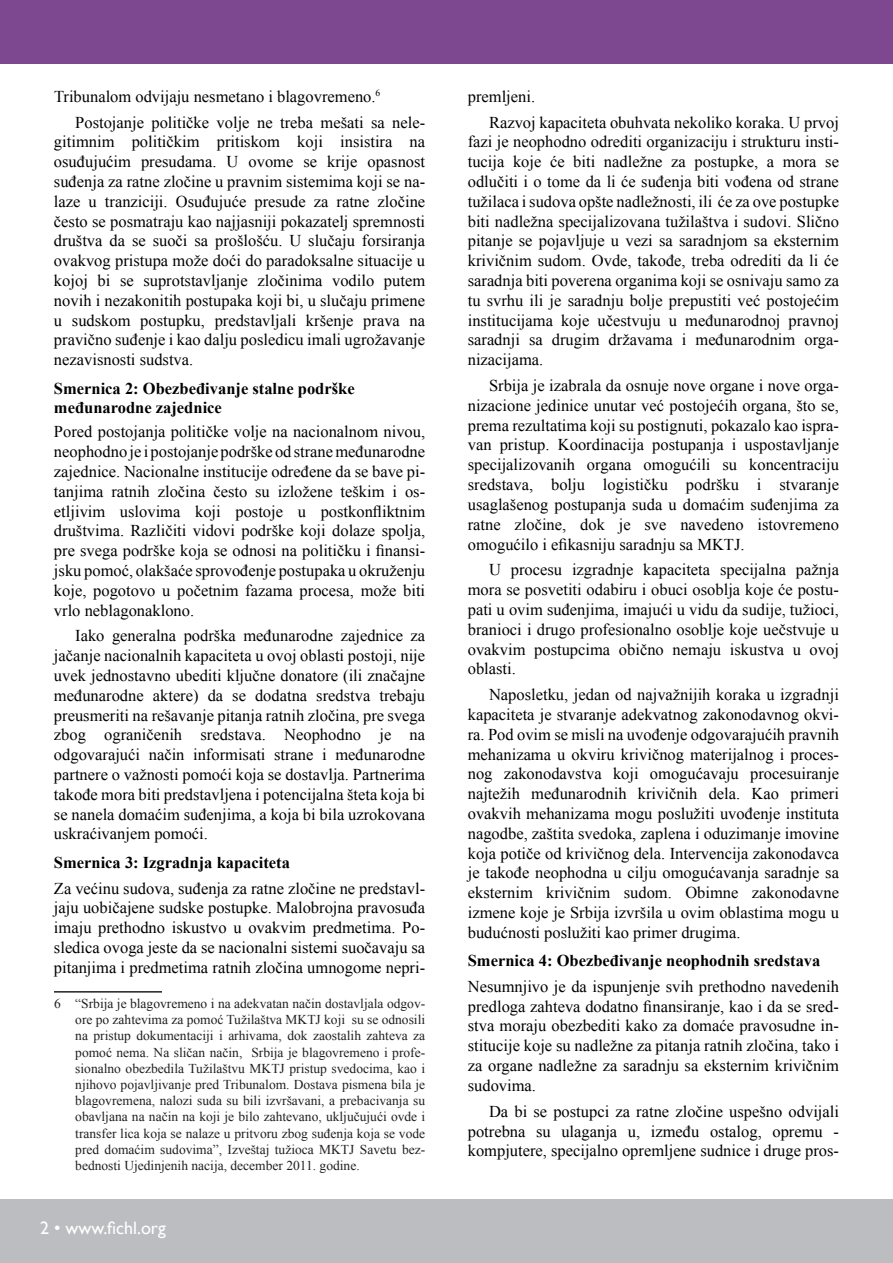
<style>
.page{position:relative;width:893px;height:1263px;background:#fff}
.page>*{position:absolute;margin:0;border:0;box-sizing:border-box;transform-origin:0 0}
.t1{font:18px "Gill Sans";color:#fff}
.t2{font:16.5px/19.8px "Times New Roman";color:#000;text-align:justify}
.t3{font:700 16.5px/19.8px "Times New Roman";color:#000}
.t4{font:13.5px/16.2px "Times New Roman";color:#231f20;text-align:justify}
</style>
<div class="page">
<div style="left:0;top:1199px;width:893px;height:64px;background:#bcbdc0"></div>
<div style="left:0;top:0;width:893px;height:64px;background:#7e4890"></div>
<hr style="left:54px;top:991px;width:108px;height:1px;background:#231f20">
<p class="t2" style="left:75px;top:83px;width:351px;line-height:25.8px;text-indent:-21px">Tribunalom odvijaju nesmetano i blagovremeno.<sup>6<br></sup>Postojanje političke volje ne treba mešati sa nele-</p>
<p class="t2" style="left:54px;top:132px;width:373px">gitimnim političkim pritiskom koji insistira na osuđujućim presudama. U ovome se krije opasnost suđenja za ratne zločine u pravnim sistemima koji se na&shy;laze u tranziciji. Osuđujuće presude za ratne zločine često se posmatraju kao najjasniji pokazatelj spremnosti društva da se suoči sa prošlošću. U slučaju forsiranja ovakvog pristupa može doći do paradoksalne situacije u kojoj bi se suprotstavljanje zločinima vodilo putem novih i nezakonitih postupaka koji bi, u slučaju primene u sudskom postupku, predstavljali kršenje prava na pravično suđenje i kao dalju posledicu imali ugrožavanje nezavisnosti sudstva.</p>
<p class="t3" style="left:54px;top:378px;width:302px">Smernica 2: Obezbeđivanje stalne podrške međunarodne zajednice</p>
<p class="t2" style="left:54px;top:422px;width:373px">Pored postojanja političke volje na nacionalnom nivou, neophodno je i postojanje podrške od strane međunarodne zajednice. Nacionalne institucije određene da se bave pi&shy;tanjima ratnih zločina često su izložene teškim i os&shy;etljivim uslovima koji postoje u postkonfliktnim društvima. Različiti vidovi podrške koji dolaze spolja, pre svega podrške koja se odnosi na političku i finansi&shy;jsku pomoć, olakšaće sprovođenje postupaka u okruženju koje, pogotovo u početnim fazama procesa, može biti vrlo neblagonaklono.</p>
<p class="t2" style="left:54px;top:626px;width:373px;text-indent:21px">Iako generalna podrška međunarodne zajednice za jačanje nacionalnih kapaciteta u ovoj oblasti postoji, nije uvek jednostavno ubediti ključne donatore (ili značajne međunarodne aktere) da se dodatna sredstva trebaju preusmeriti na rešavanje pitanja ratnih zločina, pre svega zbog ograničenih sredstava. Neophodno je na odgovarajući način informisati strane i međunarodne partnere o važnosti pomoći koja se dostavlja. Partnerima takođe mora biti predstavljena i potencijalna šteta koja bi se nanela domaćim suđenjima, a koja bi bila uzrokovana uskraćivanjem pomoći.</p>
<p class="t3" style="left:54px;top:852px;width:238px">Smernica 3: Izgradnja kapaciteta</p>
<p class="t2" style="left:54px;top:878px;width:373px">Za većinu sudova, suđenja za ratne zločine ne predstavl&shy;jaju uobičajene sudske postupke. Malobrojna pravosuđa imaju prethodno iskustvo u ovakvim predmetima. Po&shy;sledica ovoga jeste da se nacionalni sistemi suočavaju sa pitanjima i predmetima ratnih zločina umnogome nepri-</p>
<p class="t4" style="left:75px;top:995px;width:351px;text-indent:-21px">6 “Srbija je blagovremeno i na adekvatan način dostavljala odgov&shy;ore po zahtevima za pomoć Tužilaštva MKTJ koji su se odnosili na pristup dokumentaciji i arhivama, dok zaostalih zahteva za pomoć nema. Na sličan način, Srbija je blagovremeno i profe&shy;sionalno obezbedila Tužilaštvu MKTJ pristup svedocima, kao i njihovo pojavljivanje pred Tribunalom. Dostava pismena bila je blagovremena, nalozi suda su bili izvršavani, a prebacivanja su obavljana na način na koji je bilo zahtevano, uključujući ovde i transfer lica koja se nalaze u pritvoru zbog suđenja koja se vode pred domaćim sudovima”, Izveštaj tužioca MKTJ Savetu bez&shy;bednosti Ujedinjenih nacija, december 2011. godine.</p>
<p class="t1" style="left:40px;top:1218px;width:127px">2 • www.fichl.org</p>
<p class="t2" style="left:489px;top:83px;width:351px;line-height:25.8px;text-indent:-21px">premljeni.<br>Razvoj kapaciteta obuhvata nekoliko koraka. U prvoj</p>
<p class="t2" style="left:468px;top:132px;width:373px">fazi je neophodno odrediti organizaciju i strukturu insti&shy;tucija koje će biti nadležne za postupke, a mora se odlučiti i o tome da li će suđenja biti vođena od strane tužilaca i sudova opšte nadležnosti, ili će za ove postupke biti nadležna specijalizovana tužilaštva i sudovi. Slično pitanje se pojavljuje u vezi sa saradnjom sa eksternim krivičnim sudom. Ovde, takođe, treba odrediti da li će saradnja biti poverena organima koji se osnivaju samo za tu svrhu ili je saradnju bolje prepustiti već postojećim institucijama koje učestvuju u međunarodnoj pravnoj saradnji sa drugim državama i međunarodnim orga&shy;nizacijama.</p>
<p class="t2" style="left:468px;top:375px;width:373px;text-indent:21px">Srbija je izabrala da osnuje nove organe i nove orga&shy;nizacione jedinice unutar već postojećih organa, što se, prema rezultatima koji su postignuti, pokazalo kao ispra&shy;van pristup. Koordinacija postupanja i uspostavljanje specijalizovanih organa omogućili su koncentraciju sredstava, bolju logističku podršku i stvaranje usaglašenog postupanja suda u domaćim suđenjima za ratne zločine, dok je sve navedeno istovremeno omogućilo i efikasniju saradnju sa MKTJ.</p>
<p class="t2" style="left:468px;top:560px;width:373px;text-indent:21px">U procesu izgradnje kapaciteta specijalna pažnja mora se posvetiti odabiru i obuci osoblja koje će postu&shy;pati u ovim suđenjima, imajući u vidu da sudije, tužioci, branioci i drugo profesionalno osoblje koje uečstvuje u ovakvim postupcima obično nemaju iskustva u ovoj oblasti.</p>
<p class="t2" style="left:468px;top:684px;width:373px;text-indent:21px">Naposletku, jedan od najvažnijih koraka u izgradnji kapaciteta je stvaranje adekvatnog zakonodavnog okvi&shy;ra. Pod ovim se misli na uvođenje odgovarajućih pravnih mehanizama u okviru krivičnog materijalnog i proces&shy;nog zakonodavstva koji omogućavaju procesuiranje najtežih međunarodnih krivičnih dela. Kao primeri ovakvih mehanizama mogu poslužiti uvođenje instituta nagodbe, zaštita svedoka, zaplena i oduzimanje imovine koja potiče od krivičnog dela. Intervencija zakonodavca je takođe neophodna u cilju omogućavanja saradnje sa eksternim krivičnim sudom. Obimne zakonodavne izmene koje je Srbija izvršila u ovim oblastima mogu u budućnosti poslužiti kao primer drugima.</p>
<p class="t3" style="left:468px;top:950px;width:354px">Smernica 4: Obezbeđivanje neophodnih sredstava</p>
<p class="t2" style="left:468px;top:976px;width:373px">Nesumnjivo je da ispunjenje svih prethodno navedenih predloga zahteva dodatno finansiranje, kao i da se sred&shy;stva moraju obezbediti kako za domaće pravosudne in&shy;stitucije koje su nadležne za pitanja ratnih zločina, tako i za organe nadležne za saradnju sa eksternim krivičnim sudovima.</p>
<p class="t2" style="left:468px;top:1101px;width:373px;text-indent:21px">Da bi se postupci za ratne zločine uspešno odvijali potrebna su ulaganja u, između ostalog, opremu - kompjutere, specijalno opremljene sudnice i druge pros-</p>
</div>
